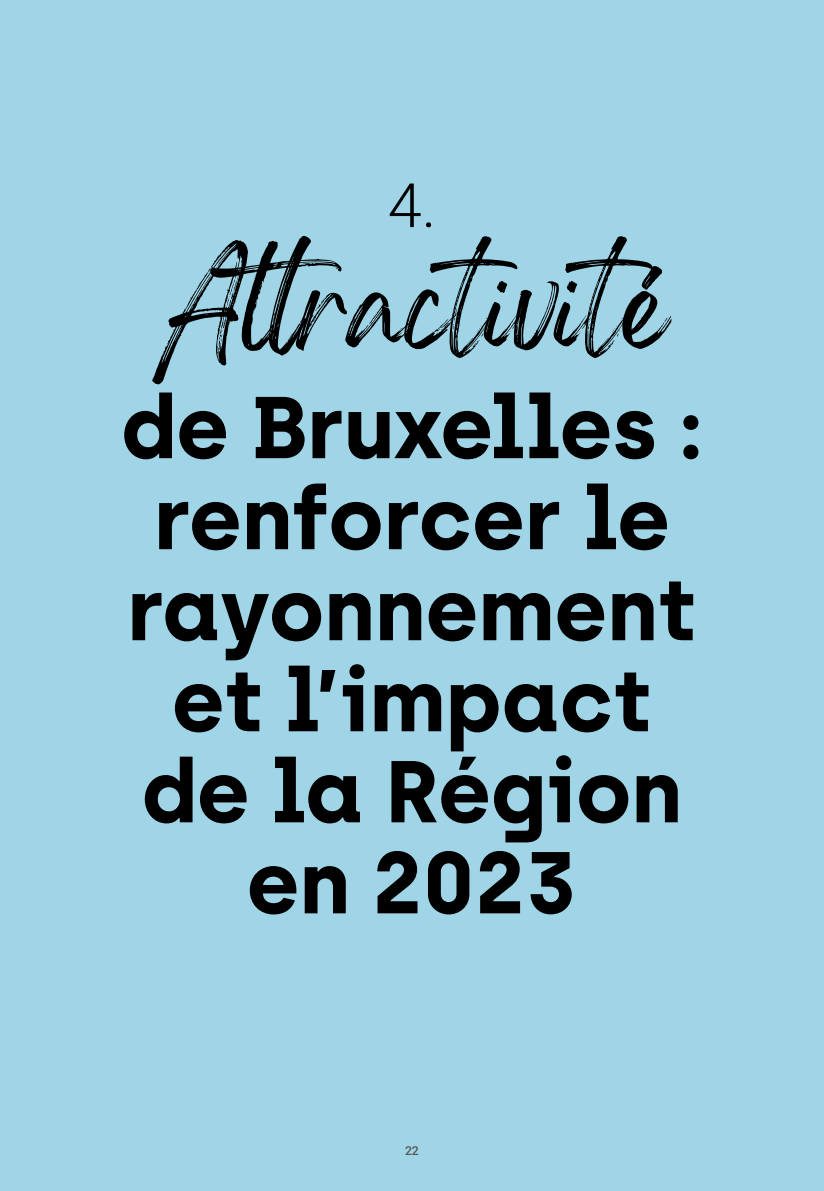
<style>
.page{position:relative;width:824px;height:1191px;background:#fff}
.page>*{position:absolute;margin:0;border:0;box-sizing:border-box;transform-origin:0 0}
.t1{font:700 87.5px/91px "Archia";color:#000;text-align:center}
.t2{font:87.5px "Gellatio";color:#000}
.t3{font:300 61.25px "Roboto";color:#000}
.t4{font:500 12.25px "Roboto";color:#575756}
</style>
<div class="page">
<div style="left:0;top:0;width:823px;height:1191px;background:#9fd5e7"></div>
<p class="t3" style="left:387px;top:162px;width:50px">4.</p>
<p class="t2" style="left:158px;top:286px;width:515px">Attractivité</p>
<p class="t1" style="left:121px;top:380px;width:583px">de Bruxelles : renforcer le rayonnement et l’impact de la Région en 2023</p>
<p class="t4" style="left:405px;top:1141px;width:15px">22</p>
</div>
